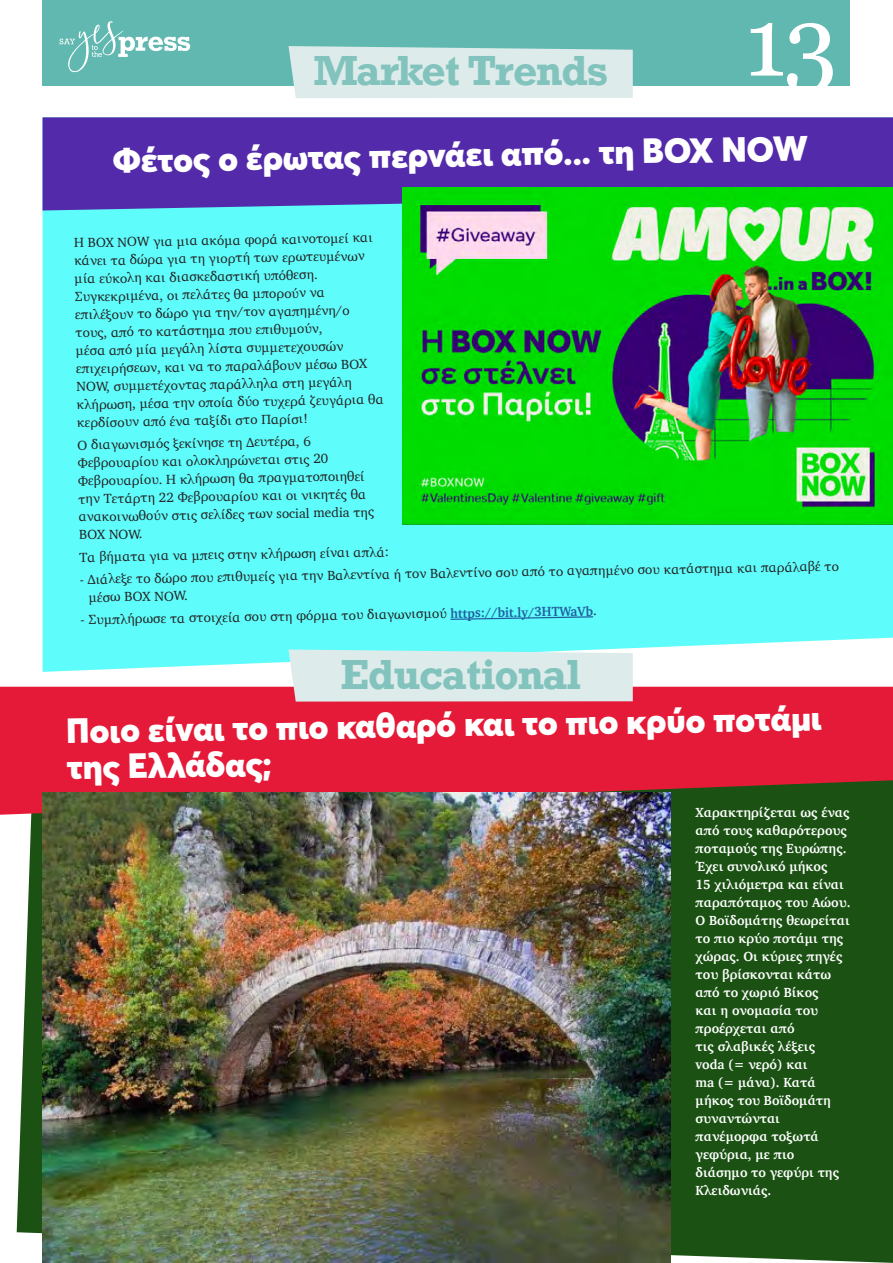
<style>
.page{position:relative;width:893px;height:1263px;background:#fff}
.page>*{position:absolute;margin:0;border:0;box-sizing:border-box;transform-origin:0 0}
.t1{font:97.5px "Georgia";color:#fff}
.t2{font:700 39.6px "Rockwell";letter-spacing:-.03em;color:#82c3bd}
.t3{font:900 34.5px/36px "Averta";color:#fff}
.t4{font:13.5px/18px "Charter";color:#231f20}
.t5{font:700 13.5px/18px "Charter";color:#fff;scale:.96 1}
.s1{font-weight:700;color:#215e9e}
</style>
<div class="page">
<div style="left:43px;top:0;width:807px;height:85px;background:#61b8b0"></div>
<svg style="left:60px;top:21px;width:130px;height:51px"></svg>
<div style="left:43px;top:210px;width:850px;height:462px;background:#5efcfb"></div>
<div style="left:43px;top:117px;width:850px;height:93px;background:#532aaa"></div>
<div style="left:17px;top:815px;width:876px;height:448px;background:#1b5213"></div>
<svg style="left:0;top:687px;width:893px;height:128px;background:#d61e35"></svg>
<svg style="left:449px;top:616px;width:145px;height:4px"></svg>
<div style="left:288px;top:46px;width:345px;height:52px;background:#ddecea"></div>
<svg style="left:288px;top:649px;width:345px;height:53px;background:#d9e9e8"></svg>
<img style="left:403px;top:187px;width:490px;height:337px">
<img style="left:43px;top:792px;width:627px;height:471px">
<h2 class="t2" style="left:313px;top:45px;width:296px">Market Trends</h2>
<h1 class="t1" style="left:744px;top:-29px;width:95px">13</h1>
<h3 class="t3" style="left:112px;top:142px;width:697px;rotate:-1deg">Φέτος ο έρωτας περνάει από... τη BOX NOW</h3>
<p class="t4" style="left:74px;top:233px;width:308px;rotate:-1deg">Η BOX NOW για μια ακόμα φορά καινοτομεί και κάνει τα δώρα για τη γιορτή των ερωτευμένων μία εύκολη και διασκεδαστική υπόθεση.<br>Συγκεκριμένα, οι πελάτες θα μπορούν να επιλέξουν το δώρο για την/τον αγαπημένη/ο τους, από το κατάστημα που επιθυμούν,<br>μέσα από μία μεγάλη λίστα συμμετεχουσών επιχειρήσεων, και να το παραλάβουν μέσω BOX NOW, συμμετέχοντας παράλληλα στη μεγάλη κλήρωση, μέσα την οποία δύο τυχερά ζευγάρια θα κερδίσουν από ένα ταξίδι στο Παρίσι!</p>
<p class="t4" style="left:77px;top:436px;width:297px;rotate:-1deg">Ο διαγωνισμός ξεκίνησε τη Δευτέρα, 6<br>Φεβρουαρίου και ολοκληρώνεται στις 20<br>Φεβρουαρίου. Η κλήρωση θα πραγματοποιηθεί την Τετάρτη 22 Φεβρουαρίου και οι νικητές θα ανακοινωθούν στις σελίδες των social media της BOX NOW.</p>
<p class="t4" style="left:79px;top:548px;width:311px;rotate:-1deg">Τα βήματα για να μπεις στην κλήρωση είναι απλά:</p>
<p class="t4" style="left:88px;top:570px;width:752px;text-indent:-9px;rotate:-1deg">- Διάλεξε το δώρο που επιθυμείς για την Βαλεντίνα ή τον Βαλεντίνο σου από το αγαπημένο σου κατάστημα και παράλαβέ το μέσω BOX NOW.</p>
<p class="t4" style="left:80px;top:610px;width:518px;rotate:-1deg">- Συμπλήρωσε τα στοιχεία σου στη φόρμα του διαγωνισμού <span class="s1">https://bit.ly/3HTWaVb</span>.</p>
<h2 class="t2" style="left:340px;top:649px;width:242px">Educational</h2>
<h3 class="t3" style="left:66px;top:713px;width:757px;rotate:-1deg">Ποιο είναι το πιο καθαρό και το πιο κρύο ποτάμι της Ελλάδας;</h3>
<p class="t5" style="left:696px;top:803px;width:163px">Xαρακτηρίζεται ως ένας από τους καθαρότερους ποταμούς της Ευρώπης.<br>Έχει συνολικό μήκος<br>15 χιλιόμετρα και είναι παραπόταμος του Αώου.<br>Ο Βοϊδομάτης θεωρείται το πιο κρύο ποτάμι της χώρας. Οι κύριες πηγές του βρίσκονται κάτω από το χωριό Βίκος<br>και η ονομασία του προέρχεται από<br>τις σλαβικές λέξεις<br>voda (= νερό) και<br>ma (= μάνα). Κατά μήκος του Βοϊδομάτη συναντώνται πανέμορφα τοξωτά γεφύρια, με πιο<br>διάσημο το γεφύρι της<br>Κλειδωνιάς.</p>
</div>
